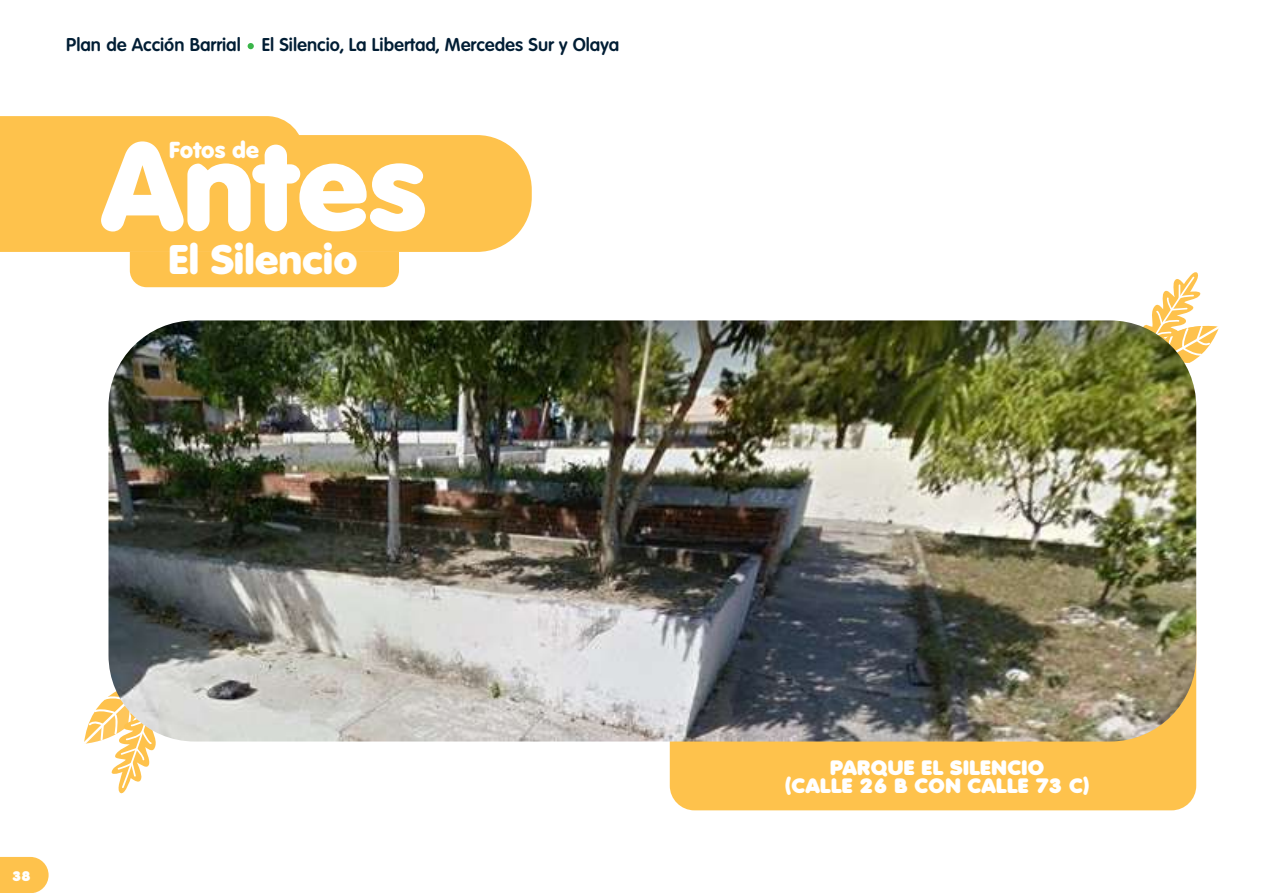
<style>
.page{position:relative;width:1276px;height:893px;background:#fff}
.page>*{position:absolute;margin:0;border:0;box-sizing:border-box;transform-origin:0 0}
.t1{font:800 121.73px "Volkswagen Serial";color:#fff}
.t2{font:800 40.27px "Volkswagen Serial";color:#fff}
.t3{font:800 22.5px "Volkswagen Serial";color:#fff}
.t4{font:900 20.25px/18px "Volkswagen Serial";letter-spacing:.025em;color:#fff;text-align:center}
.t5{font:700 18px "Volkswagen Serial";color:#001d34}
.t6{font:900 13.5px "Volkswagen Serial";color:#fff}
</style>
<div class="page">
<svg style="left:0;top:857px;width:49px;height:36px;background:#fec75b"></svg>
<svg style="left:0;top:116px;width:299px;height:19px;background:#fec452"></svg>
<div style="left:0;top:135px;width:532px;height:117px;background:#fec24c"></div>
<div style="left:670px;top:741px;width:526px;height:69px;background:#fec24c"></div>
<svg style="left:1152px;top:272px;width:67px;height:87px"></svg>
<svg style="left:84px;top:699px;width:72px;height:95px"></svg>
<img style="left:108px;top:320px;width:1088px;height:421px">
<div style="left:130px;top:252px;width:269px;height:35px;background:#fec24c"></div>
<svg style="left:248px;top:43px;width:6px;height:6px"></svg>
<p class="t5" style="left:66px;top:34px;width:554px">Plan de Acción Barrial El Silencio, La Libertad, Mercedes Sur y Olaya</p>
<p class="t3" style="left:169px;top:136px;width:91px">Fotos de</p>
<h1 class="t1" style="left:102px;top:109px;width:326px">Antes</h1>
<h2 class="t2" style="left:168px;top:234px;width:190px">El Silencio</h2>
<p class="t6" style="left:12px;top:867px;width:20px">38</p>
<p class="t4" style="left:784px;top:758px;width:306px">PARQUE EL SILENCIO<br>(CALLE 26 B CON CALLE 73 C)</p>
</div>
